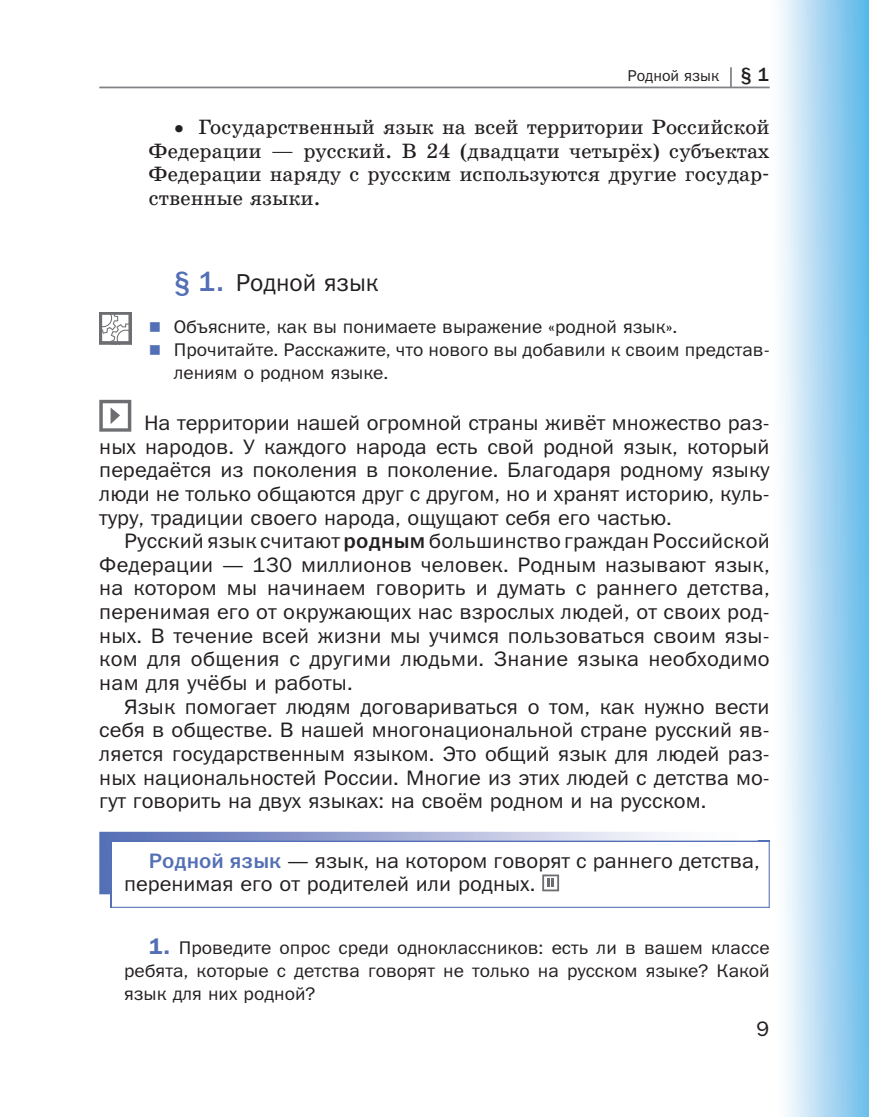
<style>
.page{position:relative;width:869px;height:1117px;background:#fff}
.page>*{position:absolute;margin:0;border:0;box-sizing:border-box;transform-origin:0 0}
.t1{font:24.5px "Franklin Gothic Book ITC";color:#231f20}
.t2{font:21px/23.6px "Franklin Gothic Book ITC";color:#231f20;text-align:justify;scale:1.04 1}
.t3{font:21px/23.6px "School";color:#231f20;text-align:justify}
.t4{font:21px "Franklin Gothic Book ITC";color:#231f20}
.t5{font:18.38px/22.8px "Franklin Gothic Book ITC";color:#231f20;scale:1.04 1}
.t6{font:15.75px "Franklin Gothic Book ITC";color:#231f20}
.s1{font-family:"Franklin Gothic Medium ITC";font-size:19.25px}
.s2{font-family:"Free Set"}
.s3{font-family:"Franklin Gothic Medium ITC";font-size:28px;color:#536fb5}
.s4{font-family:"Franklin Gothic Medium ITC"}
.s5{font-family:"Franklin Gothic Medium ITC";color:#536fb5}
.s6{font-family:"Franklin Gothic Demi ITC";font-size:22.75px;color:#536fb5}
</style>
<div class="page">
<img style="left:769px;top:0;width:99px;height:1116px">
<hr style="left:99px;top:87px;width:670px;height:1px;background:#808285">
<hr style="left:729px;top:67px;width:2px;height:21px;background:#808285">
<hr style="left:110px;top:840px;width:659px;height:1px;background:#536fb5">
<hr style="left:110px;top:906px;width:659px;height:1px;background:#536fb5">
<svg style="left:99px;top:400px;width:32px;height:31px"></svg>
<svg style="left:99px;top:312px;width:32px;height:32px"></svg>
<hr style="left:110px;top:840px;width:1px;height:67px;background:#536fb5">
<hr style="left:768px;top:840px;width:1px;height:67px;background:#536fb5">
<img style="left:99px;top:831px;width:658px;height:63px">
<img style="left:111px;top:840px;width:646px;height:1px">
<img style="left:110px;top:840px;width:1px;height:54px">
<p class="t6" style="left:627px;top:69px;width:144px">Родной язык <span class="s1">§ 1</span></p>
<p class="t3" style="left:149px;top:117px;width:622px;text-indent:25px"><span class="s2">•</span> Государственный язык на всей территории Российской Федерации — русский. В 24 (двадцати четырёх) субъектах Федерации наряду с русским используются другие государ&shy;ственные языки.</p>
<p class="t1" style="left:174px;top:273px;width:206px"><span class="s3">§ 1.</span> Родной язык</p>
<p class="t5" style="left:174px;top:317px;width:574px">Объясните, как вы понимаете выражение «родной язык».<br>Прочитайте. Расскажите, что нового вы добавили к своим представ&shy;лениям о родном языке.</p>
<p class="t2" style="left:99px;top:412px;width:646px;text-indent:45px">На территории нашей огромной страны живёт множество раз&shy;ных народов. У каждого народа есть свой родной язык, который передаётся из поколения в поколение. Благодаря родному языку люди не только общаются друг с другом, но и хранят историю, куль&shy;туру, традиции своего народа, ощущают себя его частью.</p>
<p class="t2" style="left:99px;top:530px;width:645px;text-indent:25px">Русский язык считают <span class="s4">родным</span> большинство граждан Российской Федерации — 130 миллионов человек. Родным называют язык, на котором мы начинаем говорить и думать с раннего детства, перенимая его от окружающих нас взрослых людей, от своих род&shy;ных. В течение всей жизни мы учимся пользоваться своим язы&shy;ком для общения с другими людьми. Знание языка необходимо нам для учёбы и работы.</p>
<p class="t2" style="left:99px;top:696px;width:646px;text-indent:25px">Язык помогает людям договариваться о том, как нужно вести себя в обществе. В нашей многонациональной стране русский яв&shy;ляется государственным языком. Это общий язык для людей раз&shy;ных национальностей России. Многие из этих людей с детства мо&shy;гут говорить на двух языках: на своём родном и на русском.</p>
<p class="t2" style="left:124px;top:850px;width:612px;text-indent:25px"><span class="s5">Родной язык</span> — язык, на котором говорят с раннего детства, перенимая его от родителей или родных.</p>
<p class="t5" style="left:124px;top:937px;width:622px;text-align:justify;text-indent:25px"><span class="s6">1.</span> Проведите опрос среди одноклассников: есть ли в вашем классе ребята, которые с детства говорят не только на русском языке? Какой язык для них родной?</p>
<p class="t4" style="left:756px;top:1021px;width:14px">9</p>
</div>
